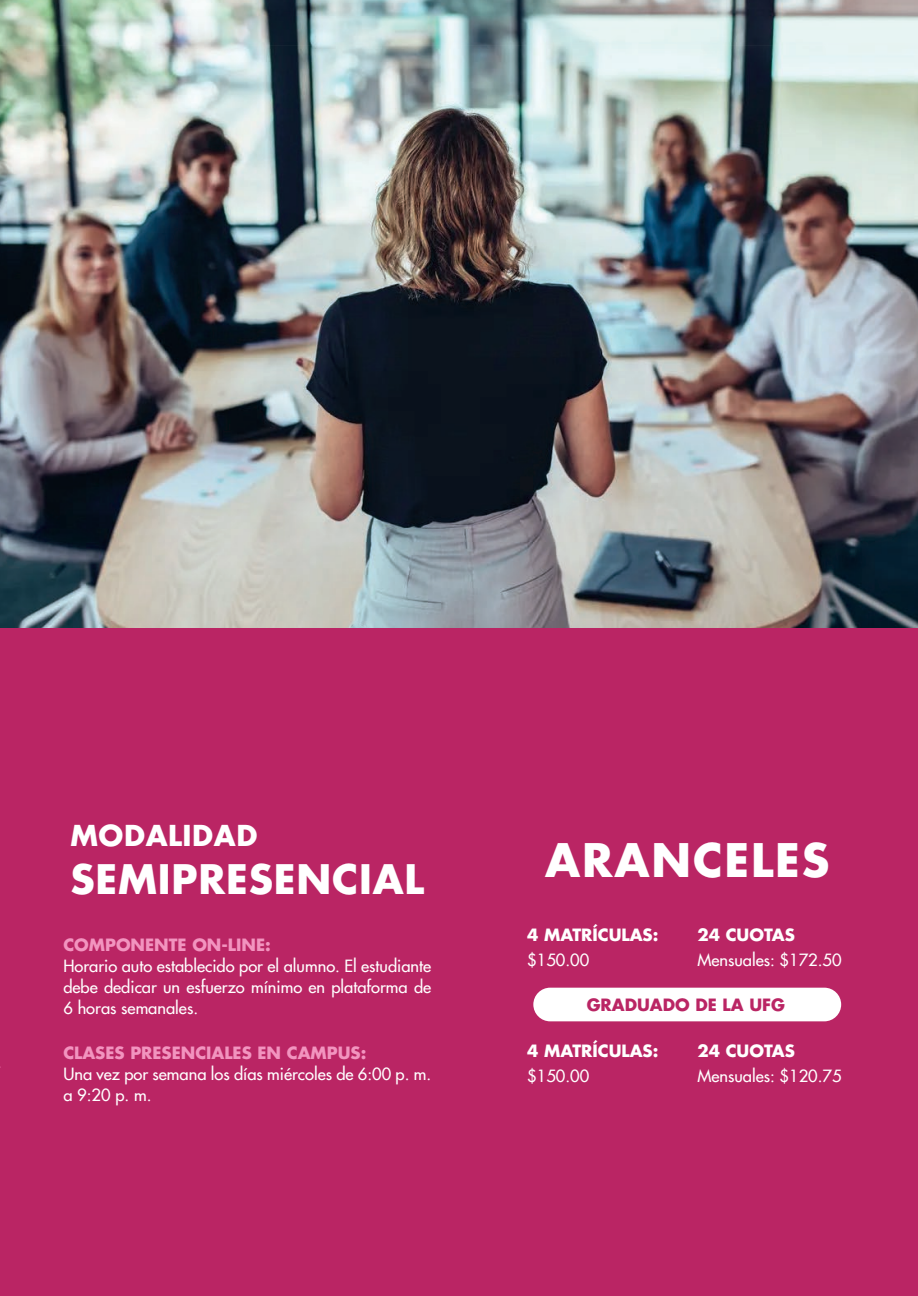
<style>
.page{position:relative;width:918px;height:1296px;background:#fff}
.page>*{position:absolute;margin:0;border:0;box-sizing:border-box;transform-origin:0 0}
.t1{font:700 45px "Futura LT";letter-spacing:.04em;color:#fff}
.t2{font:700 39.6px "Futura LT";letter-spacing:.02em;color:#fff}
.t3{font:700 28.05px "Futura LT";letter-spacing:.02em;color:#fff}
.t4{font:500 16.5px/21px "Futura";color:#fff;text-align:justify}
.t5{font:700 16.5px "Futura LT";color:#f294bf}
.t6{font:700 16.5px "Futura LT";color:#fff}
.t7{font:700 16.5px "Futura LT";color:#ba2564}
</style>
<div class="page">
<img style="left:0;top:0;width:918px;height:628px">
<img style="left:348px;top:622px;width:220px;height:6px">
<div style="left:0;top:629px;width:918px;height:667px;background:#ba2564"></div>
<div style="left:533px;top:988px;width:308px;height:33px;background:#fff;border-radius:17px"></div>
<h3 class="t3" style="left:70px;top:817px;width:188px">MODALIDAD</h3>
<h2 class="t2" style="left:70px;top:853px;width:355px">SEMIPRESENCIAL</h2>
<p class="t5" style="left:63px;top:934px;width:209px">COMPONENTE ON-LINE:</p>
<p class="t4" style="left:63px;top:956px;width:369px">Horario auto establecido por el alumno. El estudiante debe dedicar un esfuerzo mínimo en plataforma de 6 horas semanales.</p>
<p class="t5" style="left:63px;top:1042px;width:305px">CLASES PRESENCIALES EN CAMPUS:</p>
<p class="t4" style="left:63px;top:1063px;width:369px">Una vez por semana los días miércoles de 6:00 p. m. a 9:20 p. m.</p>
<h1 class="t1" style="left:545px;top:830px;width:286px">ARANCELES</h1>
<p class="t6" style="left:527px;top:924px;width:133px">4 MATRÍCULAS:</p>
<p class="t4" style="left:527px;top:950px;width:63px">$150.00</p>
<p class="t6" style="left:697px;top:924px;width:99px">24 CUOTAS</p>
<p class="t4" style="left:697px;top:950px;width:146px">Mensuales: $172.50</p>
<p class="t7" style="left:587px;top:994px;width:200px">GRADUADO DE LA UFG</p>
<p class="t6" style="left:527px;top:1040px;width:133px">4 MATRÍCULAS:</p>
<p class="t4" style="left:527px;top:1066px;width:63px">$150.00</p>
<p class="t6" style="left:697px;top:1040px;width:99px">24 CUOTAS</p>
<p class="t4" style="left:697px;top:1066px;width:146px">Mensuales: $120.75</p>
</div>
